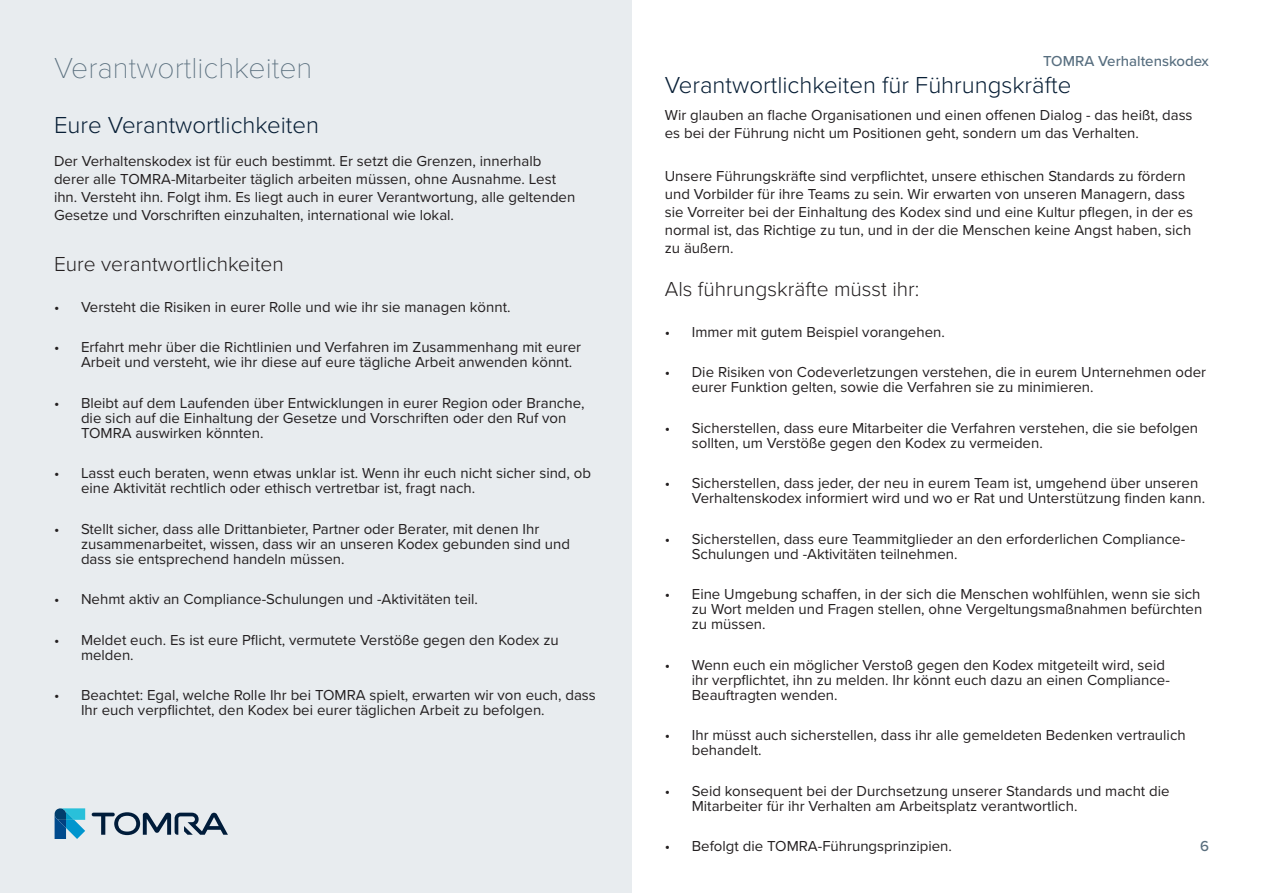
<style>
.page{position:relative;width:1263px;height:893px;background:#fff}
.page>*{position:absolute;margin:0;border:0;box-sizing:border-box;transform-origin:0 0}
.Chapters{font:100 30px "Proxima Nova T";color:#596e7d}
.Sub_heading{font:300 24px "Proxima Nova";color:#081f36}
.t1{font:300 21px "Proxima Nova";color:#231f20}
.t2{font:15px/15px "Proxima Nova";color:#231f20}
.t3{font:500 15px "Proxima Nova";color:#576e7f}
.t4{font:500 15px "Proxima Nova";color:#596e7d}
</style>
<div class="page">
<div style="left:0;top:0;width:631px;height:893px;background:#e8ecef"></div>
<svg style="left:91px;top:812px;width:137px;height:23px"></svg>
<svg style="left:54px;top:808px;width:31px;height:31px"></svg>
<p class="Chapters" style="left:54px;top:45px;width:260px">Verantwortlichkeiten</p>
<p class="Sub_heading" style="left:54px;top:107px;width:267px">Eure Verantwortlichkeiten</p>
<p class="t2" style="left:54px;top:152px;width:523px;line-height:18px">Der Verhaltenskodex ist für euch bestimmt. Er setzt die Grenzen, innerhalb derer alle TOMRA-Mitarbeiter täglich arbeiten müssen, ohne Ausnahme. Lest ihn. Versteht ihn. Folgt ihm. Es liegt auch in eurer Verantwortung, alle geltenden Gesetze und Vorschriften einzuhalten, international wie lokal.</p>
<p class="t1" style="left:54px;top:248px;width:231px">Eure verantwortlichkeiten</p>
<p class="t2" style="left:54px;top:298px;width:458px">• Versteht die Risiken in eurer Rolle und wie ihr sie managen könnt.</p>
<p class="t2" style="left:81px;top:339px;width:502px;text-indent:-27px">• Erfahrt mehr über die Richtlinien und Verfahren im Zusammenhang mit eurer<br>Arbeit und versteht, wie ihr diese auf eure tägliche Arbeit anwenden könnt.</p>
<p class="t2" style="left:81px;top:394px;width:505px;text-indent:-27px">• Bleibt auf dem Laufenden über Entwicklungen in eurer Region oder Branche, die sich auf die Einhaltung der Gesetze und Vorschriften oder den Ruf von<br>TOMRA auswirken könnten.</p>
<p class="t2" style="left:81px;top:465px;width:512px;text-indent:-27px">• Lasst euch beraten, wenn etwas unklar ist. Wenn ihr euch nicht sicher sind, ob eine Aktivität rechtlich oder ethisch vertretbar ist, fragt nach.</p>
<p class="t2" style="left:81px;top:520px;width:491px;text-indent:-27px">• Stellt sicher, dass alle Drittanbieter, Partner oder Berater, mit denen Ihr zusammenarbeitet, wissen, dass wir an unseren Kodex gebunden sind und dass sie entsprechend handeln müssen.</p>
<p class="t2" style="left:54px;top:591px;width:425px">• Nehmt aktiv an Compliance-Schulungen und -Aktivitäten teil.</p>
<p class="t2" style="left:81px;top:632px;width:479px;text-indent:-27px">• Meldet euch. Es ist eure Pflicht, vermutete Verstöße gegen den Kodex zu melden.</p>
<p class="t2" style="left:81px;top:687px;width:516px;text-indent:-27px">• Beachtet: Egal, welche Rolle Ihr bei TOMRA spielt, erwarten wir von euch, dass<br>Ihr euch verpflichtet, den Kodex bei eurer täglichen Arbeit zu befolgen.</p>
<p class="t3" style="left:1043px;top:50px;width:167px">TOMRA Verhaltenskodex</p>
<p class="Sub_heading" style="left:665px;top:67px;width:408px">Verantwortlichkeiten für Führungskräfte</p>
<p class="t2" style="left:665px;top:105px;width:529px;line-height:18px">Wir glauben an flache Organisationen und einen offenen Dialog - das heißt, dass es bei der Führung nicht um Positionen geht, sondern um das Verhalten.</p>
<p class="t2" style="left:665px;top:166px;width:530px;line-height:18px">Unsere Führungskräfte sind verpflichtet, unsere ethischen Standards zu fördern und Vorbilder für ihre Teams zu sein. Wir erwarten von unseren Managern, dass sie Vorreiter bei der Einhaltung des Kodex sind und eine Kultur pflegen, in der es normal ist, das Richtige zu tun, und in der die Menschen keine Angst haben, sich zu äußern.</p>
<p class="t1" style="left:665px;top:274px;width:256px">Als führungskräfte müsst ihr:</p>
<p class="t2" style="left:665px;top:324px;width:282px">• Immer mit gutem Beispiel vorangehen.</p>
<p class="t2" style="left:692px;top:364px;width:516px;text-indent:-27px">• Die Risiken von Codeverletzungen verstehen, die in eurem Unternehmen oder eurer Funktion gelten, sowie die Verfahren sie zu minimieren.</p>
<p class="t2" style="left:692px;top:420px;width:508px;text-indent:-27px">• Sicherstellen, dass eure Mitarbeiter die Verfahren verstehen, die sie befolgen sollten, um Verstöße gegen den Kodex zu vermeiden.</p>
<p class="t2" style="left:692px;top:475px;width:515px;text-indent:-27px">• Sicherstellen, dass jeder, der neu in eurem Team ist, umgehend über unseren<br>Verhaltenskodex informiert wird und wo er Rat und Unterstützung finden kann.</p>
<p class="t2" style="left:692px;top:531px;width:495px;text-indent:-27px">• Sicherstellen, dass eure Teammitglieder an den erforderlichen Compliance-<br>Schulungen und -Aktivitäten teilnehmen.</p>
<p class="t2" style="left:692px;top:586px;width:512px;text-align:justify;text-indent:-27px">• Eine Umgebung schaffen, in der sich die Menschen wohlfühlen, wenn sie sich zu Wort melden und Fragen stellen, ohne Vergeltungsmaßnahmen befürchten zu müssen.</p>
<p class="t2" style="left:692px;top:657px;width:479px;text-indent:-27px">• Wenn euch ein möglicher Verstoß gegen den Kodex mitgeteilt wird, seid ihr verpflichtet, ihn zu melden. Ihr könnt euch dazu an einen Compliance-<br>Beauftragten wenden.</p>
<p class="t2" style="left:692px;top:727px;width:495px;text-indent:-27px">• Ihr müsst auch sicherstellen, dass ihr alle gemeldeten Bedenken vertraulich behandelt.</p>
<p class="t2" style="left:692px;top:783px;width:479px;text-indent:-27px">• Seid konsequent bei der Durchsetzung unserer Standards und macht die<br>Mitarbeiter für ihr Verhalten am Arbeitsplatz verantwortlich.</p>
<p class="t2" style="left:665px;top:838px;width:289px">• Befolgt die TOMRA-Führungsprinzipien.</p>
<p class="t4" style="left:1200px;top:835px;width:10px">6</p>
</div>
